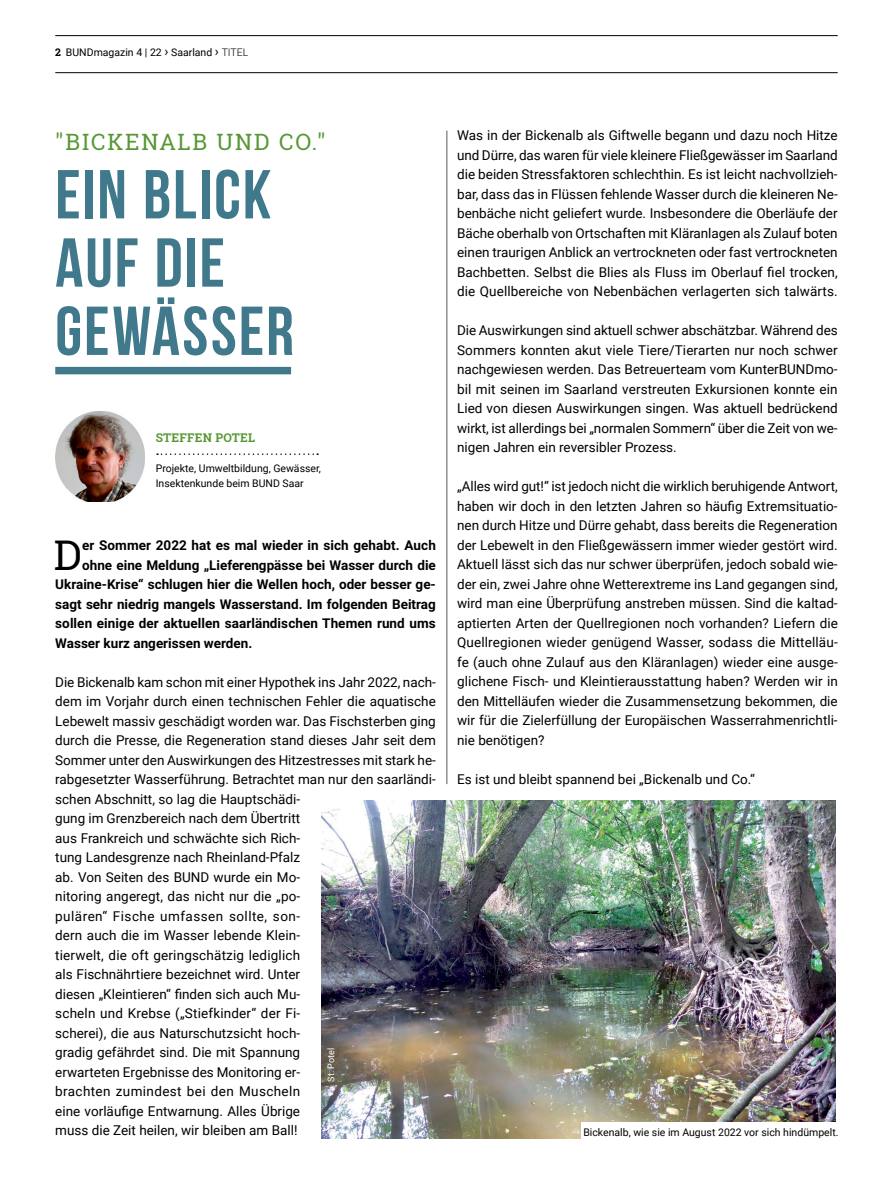
<style>
.page{position:relative;width:893px;height:1191px;background:#fff}
.page>*{position:absolute;margin:0;border:0;box-sizing:border-box;transform-origin:0 0}
.t1{font:700 69px/68.2px "Bebas Neue";letter-spacing:.03em;color:#40798b}
.t2{font:40.95px "Roboto Slab";color:#000}
.t3{font:22.5px "Roboto Slab";letter-spacing:.08em;color:#579835}
.t4{font:13.5px/19.5px "Roboto";color:#000;text-align:justify}
.t5{font:700 13.5px "Roboto";color:#000}
.t6{font:700 12px "Roboto Slab";letter-spacing:.02em;color:#579835}
.t7{font:10.5px/15px "Roboto";color:#000}
.t8{font:9px "Roboto";color:#fff}
.s1{font-family:"Roboto Slab";font-weight:700}
.s2{font-size:13.5px}
.s3{font-weight:300}
</style>
<div class="page">
<hr style="left:446px;top:131px;width:1px;height:653px;background:#58595b">
<hr style="left:55px;top:72px;width:783px;height:1px;background:#000">
<hr style="left:55px;top:35px;width:783px;height:1px;background:#000">
<img style="left:55px;top:412px;width:90px;height:89px">
<svg style="left:157px;top:453px;width:161px;height:2px"></svg>
<div style="left:55px;top:367px;width:236px;height:7px;background:#40798b"></div>
<img style="left:321px;top:800px;width:515px;height:338px">
<div style="left:581px;top:1122px;width:258px;height:19px;background:#fff"></div>
<p class="t7" style="left:55px;top:44px;width:195px"><span class="s1">2</span> BUNDmagazin 4 | 22 <span class="s2">›</span> Saarland <span class="s2">›</span> <span class="s3">TITEL</span></p>
<h3 class="t3" style="left:55px;top:126px;width:272px">"BICKENALB UND CO."</h3>
<h1 class="t1" style="left:55px;top:160px;width:240px">EIN BLICK<br>AUF DIE<br>GEWÄSSER</h1>
<p class="t6" style="left:156px;top:429px;width:101px">STEFFEN POTEL</p>
<p class="t7" style="left:156px;top:460px;width:167px">Projekte, Umweltbildung, Gewässer,<br>Insektenkunde beim BUND Saar</p>
<h2 class="t2" style="left:54px;top:526px;width:30px">D</h2>
<p class="t5" style="left:82px;top:536px;width:355px">er Sommer 2022 hat es mal wieder in sich gehabt. Auch</p>
<p class="t5" style="left:82px;top:555px;width:355px">ohne eine Meldung „Lieferengpässe bei Wasser durch die</p>
<p class="t5" style="left:55px;top:575px;width:382px">Ukraine-Krise“ schlugen hier die Wellen hoch, oder besser ge-</p>
<p class="t5" style="left:55px;top:594px;width:382px">sagt sehr niedrig mangels Wasserstand. Im folgenden Beitrag</p>
<p class="t5" style="left:55px;top:614px;width:382px">sollen einige der aktuellen saarländischen Themen rund ums</p>
<p class="t5" style="left:55px;top:633px;width:199px">Wasser kurz angerissen werden.</p>
<p class="t4" style="left:55px;top:671px;width:382px;text-align:left">Die Bickenalb kam schon mit einer Hypothek ins Jahr 2022, nach&shy;dem im Vorjahr durch einen technischen Fehler die aquatische Lebewelt massiv geschädigt worden war. Das Fischsterben ging durch die Presse, die Regeneration stand dieses Jahr seit dem Sommer unter den Auswirkungen des Hitzestresses mit stark he&shy;rabgesetzter Wasserführung. Betrachtet man nur den saarländi&shy;schen Abschnitt, so lag die Hauptschädi-<br>gung im Grenzbereich nach dem Übertritt<br>aus Frankreich und schwächte sich Rich-<br>tung Landesgrenze nach Rheinland-Pfalz<br>ab. Von Seiten des BUND wurde ein Mo-<br>nitoring angeregt, das nicht nur die „po-<br>pulären“ Fische umfassen sollte, son-<br>dern auch die im Wasser lebende Klein-<br>tierwelt, die oft geringschätzig lediglich<br>als Fischnährtiere bezeichnet wird. Unter<br>diesen „Kleintieren“ finden sich auch Mu-<br>scheln und Krebse („Stiefkinder“ der Fi-<br>scherei), die aus Naturschutzsicht hoch-<br>gradig gefährdet sind. Die mit Spannung<br>erwarteten Ergebnisse des Monitoring er-<br>brachten zumindest bei den Muscheln<br>eine vorläufige Entwarnung. Alles Übrige<br>muss die Zeit heilen, wir bleiben am Ball!</p>
<p class="t8" style="left:324px;top:1081px;width:35px;rotate:-90deg">St. Potel</p>
<p class="t4" style="left:457px;top:125px;width:382px">Was in der Bickenalb als Giftwelle begann und dazu noch Hitze und Dürre, das waren für viele kleinere Fließgewässer im Saarland die beiden Stressfaktoren schlechthin. Es ist leicht nachvollzieh&shy;bar, dass das in Flüssen fehlende Wasser durch die kleineren Ne&shy;benbäche nicht geliefert wurde. Insbesondere die Oberläufe der Bäche oberhalb von Ortschaften mit Kläranlagen als Zulauf boten einen traurigen Anblick an vertrockneten oder fast vertrockneten Bachbetten. Selbst die Blies als Fluss im Oberlauf fiel trocken, die Quellbereiche von Nebenbächen verlagerten sich talwärts.</p>
<p class="t4" style="left:457px;top:320px;width:382px">Die Auswirkungen sind aktuell schwer abschätzbar. Während des Sommers konnten akut viele Tiere/Tierarten nur noch schwer nachgewiesen werden. Das Betreuerteam vom KunterBUNDmo&shy;bil mit seinen im Saarland verstreuten Exkursionen konnte ein Lied von diesen Auswirkungen singen. Was aktuell bedrückend wirkt, ist allerdings bei „normalen Sommern“ über die Zeit von we&shy;nigen Jahren ein reversibler Prozess.</p>
<p class="t4" style="left:457px;top:476px;width:382px">„Alles wird gut!“ ist jedoch nicht die wirklich beruhigende Antwort, haben wir doch in den letzten Jahren so häufig Extremsituatio&shy;nen durch Hitze und Dürre gehabt, dass bereits die Regeneration der Lebewelt in den Fließgewässern immer wieder gestört wird.<br>Aktuell lässt sich das nur schwer überprüfen, jedoch sobald wie&shy;der ein, zwei Jahre ohne Wetterextreme ins Land gegangen sind, wird man eine Überprüfung anstreben müssen. Sind die kaltad&shy;aptierten Arten der Quellregionen noch vorhanden? Liefern die Quellregionen wieder genügend Wasser, sodass die Mittelläu&shy;fe (auch ohne Zulauf aus den Kläranlagen) wieder eine ausge&shy;glichene Fisch- und Kleintierausstattung haben? Werden wir in den Mittelläufen wieder die Zusammensetzung bekommen, die wir für die Zielerfüllung der Europäischen Wasserrahmenrichtli&shy;nie benötigen?</p>
<p class="t4" style="left:457px;top:768px;width:299px">Es ist und bleibt spannend bei „Bickenalb und Co.“</p>
<p class="t7" style="left:583px;top:1124px;width:257px">Bickenalb, wie sie im August 2022 vor sich hindümpelt.</p>
</div>
